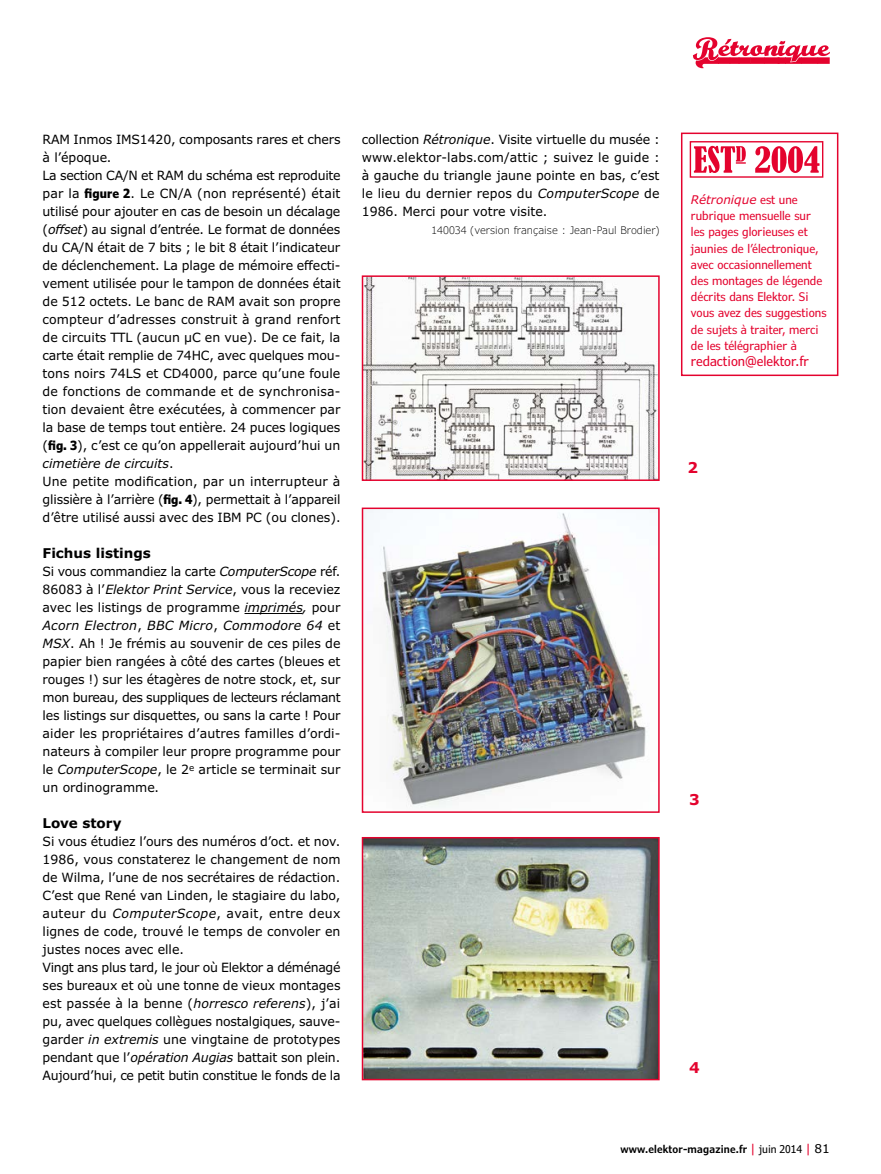
<style>
.page{position:relative;width:881px;height:1174px;background:#fff}
.page>*{position:absolute;margin:0;border:0;box-sizing:border-box;transform-origin:0 0}
.t1{font:700 15px "Verdana Pro";color:#e4032e}
.t2{font:700 13.5px "Verdana Pro";color:#000}
.t3{font:condensed 13.5px "Verdana Pro";color:#e4032e}
.t4{font:12.75px/18px "Verdana Pro";letter-spacing:-.005em;color:#000}
.t5{font:condensed 12px/16.2px "Verdana Pro";color:#e4032e}
.t6{font:600 condensed 10.8px "Verdana Pro";letter-spacing:.02em;color:#000}
.t7{font:300 10.5px "Verdana Pro";color:#000}
.s1{font-weight:700;font-stretch:condensed}
.s2{font-style:italic}
.s3{font-style:italic;font-stretch:normal}
.s4{font-weight:400;font-stretch:normal;font-size:12.15px;color:#e4032e}
.s5{font-weight:400}
.s6{font-weight:400;font-stretch:normal;font-size:12.15px}
</style>
<div class="page">
<svg style="left:693px;top:37px;width:136px;height:31px"></svg>
<hr style="left:244px;top:613px;width:58px;height:1px;background:#000">
<img style="left:364px;top:278px;width:292px;height:200px">
<div style="left:361px;top:275px;width:298px;height:206px;border:2px solid #e4032e"></div>
<img style="left:364px;top:510px;width:283px;height:298px">
<div style="left:361px;top:507px;width:298px;height:306px;border:2px solid #e4032e"></div>
<div style="left:680px;top:133px;width:158px;height:243px;border:2px solid #e4032e"></div>
<svg style="left:755px;top:146px;width:64px;height:27px"></svg>
<div style="left:689px;top:141px;width:134px;height:37px;border:1px solid #e4032e"></div>
<svg style="left:693px;top:146px;width:52px;height:27px"></svg>
<img style="left:364px;top:840px;width:292px;height:237px">
<div style="left:361px;top:837px;width:298px;height:243px;border:2px solid #e4032e"></div>
<p class="t4" style="left:43px;top:131px;width:299px">RAM Inmos IMS1420, composants rares et chers à l’époque.<br>La section CA/N et RAM du schéma est reproduite par la <span class="s1">figure 2</span>. Le CN/A (non représenté) était utilisé pour ajouter en cas de besoin un décalage (<span class="s2">offset</span>) au signal d’entrée. Le format de données du CA/N était de 7 bits ; le bit 8 était l’indicateur de déclenchement. La plage de mémoire effecti&shy;vement utilisée pour le tampon de données était de 512 octets. Le banc de RAM avait son propre compteur d’adresses construit à grand renfort de circuits TTL (aucun µC en vue). De ce fait, la carte était remplie de 74HC, avec quelques mou&shy;tons noirs 74LS et CD4000, parce qu’une foule de fonctions de commande et de synchronisa&shy;tion devaient être exécutées, à commencer par la base de temps tout entière. 24 puces logiques (<span class="s1">fig. 3</span>), c’est ce qu’on appellerait aujourd’hui un <span class="s2">cimetière de circuits</span>.<br>Une petite modification, par un interrupteur à glissière à l’arrière (<span class="s1">fig. 4</span>), permettait à l’appareil d’être utilisé aussi avec des IBM PC (ou clones).</p>
<p class="t2" style="left:43px;top:544px;width:110px">Fichus listings</p>
<p class="t4" style="left:43px;top:563px;width:299px;text-align:justify">Si vous commandiez la carte <span class="s2">ComputerScope</span> réf.<br>86083 à l’<span class="s2">Elektor Print Service</span>, vous la receviez avec les listings de programme <span class="s2">imprimés,</span> pour <span class="s2">Acorn Electron</span>, <span class="s2">BBC Micro</span>, <span class="s2">Commodore 64</span> et <span class="s2">MSX</span>. Ah ! Je frémis au souvenir de ces piles de papier bien rangées à côté des cartes (bleues et rouges !) sur les étagères de notre stock, et, sur mon bureau, des suppliques de lecteurs réclamant les listings sur disquettes, ou sans la carte ! Pour aider les propriétaires d’autres familles d’ordi&shy;nateurs à compiler leur propre programme pour le <span class="s2">ComputerScope</span>, le 2<sup>e</sup> article se terminait sur un ordinogramme.</p>
<p class="t2" style="left:43px;top:814px;width:81px">Love story</p>
<p class="t4" style="left:43px;top:833px;width:299px">Si vous étudiez l’ours des numéros d’oct. et nov.<br>1986, vous constaterez le changement de nom de Wilma, l’une de nos secrétaires de rédaction.<br>C’est que René van Linden, le stagiaire du labo, auteur du <span class="s2">ComputerScope</span>, avait, entre deux lignes de code, trouvé le temps de convoler en justes noces avec elle.<br>Vingt ans plus tard, le jour où Elektor a déménagé ses bureaux et où une tonne de vieux montages est passée à la benne (<span class="s2">horresco referens</span>), j’ai pu, avec quelques collègues nostalgiques, sauve&shy;garder <span class="s2">in extremis</span> une vingtaine de prototypes pendant que l’<span class="s2">opération Augias</span> battait son plein.<br>Aujourd’hui, ce petit butin constitue le fonds de la</p>
<p class="t4" style="left:361px;top:131px;width:299px;text-align:justify">collection <span class="s2">Rétronique</span>. Visite virtuelle du musée : www.elektor-labs.com/attic ; suivez le guide : à gauche du triangle jaune pointe en bas, c’est le lieu du dernier repos du <span class="s2">ComputerScope</span> de 1986. Merci pour votre visite.</p>
<p class="t7" style="left:431px;top:223px;width:230px">140034 (version française : Jean-Paul Brodier)</p>
<p class="t5" style="left:690px;top:192px;width:137px"><span class="s3">Rétronique</span> est une rubrique mensuelle sur les pages glorieuses et jaunies de l’électronique, avec occasionnellement des montages de légende décrits dans Elektor. Si vous avez des suggestions de sujets à traiter, merci de les télégraphier à</p>
<p class="t3" style="left:690px;top:352px;width:119px">redaction@elektor.fr</p>
<p class="t1" style="left:687px;top:458px;width:12px">2</p>
<p class="t1" style="left:688px;top:790px;width:12px">3</p>
<p class="t1" style="left:688px;top:1057px;width:12px">4</p>
<p class="t6" style="left:620px;top:1141px;width:211px">www.elektor-magazine.fr <span class="s4">|</span> <span class="s5">juin 2014</span> <span class="s4">|</span> <span class="s6">81</span></p>
</div>
